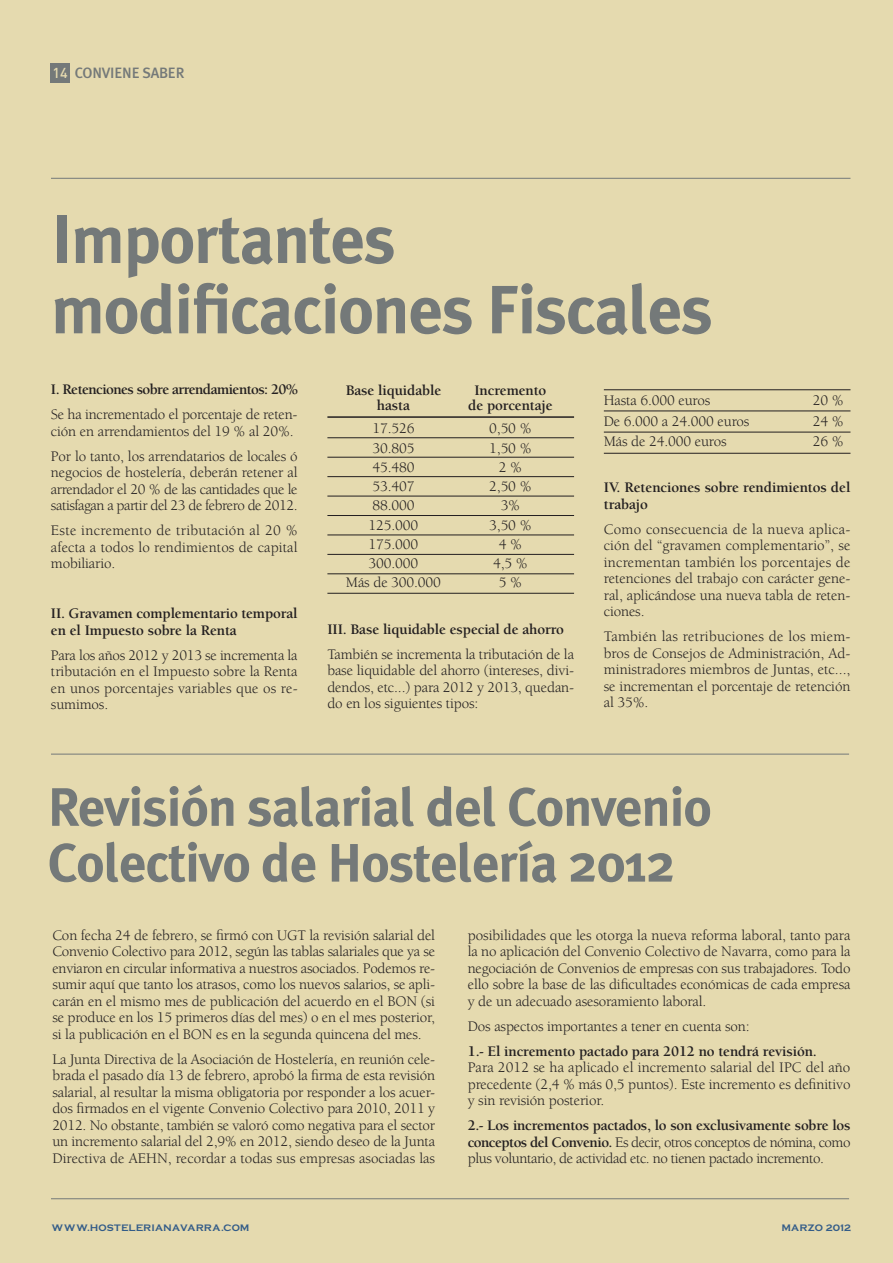
<style>
.page{position:relative;width:893px;height:1263px;background:#e5daaf}
.page>*{position:absolute;margin:0;border:0;box-sizing:border-box;transform-origin:0 0}
.t1{font:700 68.1px/70.3px "Meta Plus";letter-spacing:-.02em;color:#747979}
.t2{font:700 54.15px/55.8px "Meta Plus";letter-spacing:-.02em;color:#747979}
.t3{font:15px/16.5px "Berkeley";letter-spacing:-.01em;color:#231f20;text-align:justify}
.t4{font:700 15px/16.5px "Berkeley";letter-spacing:-.01em;color:#231f20}
.t5{font:700 15px "Berkeley";letter-spacing:-.04em;color:#231f20}
.t6{font:500 15px "Meta Plus";letter-spacing:-.02em;color:#747979}
.t7{font:9.75px "C Plate Bld";letter-spacing:.025em;color:#335c88}
.s1{font-family:"DIN";font-size:14.25px;color:#e5daaf}
.s2{font-weight:700}
</style>
<div class="page">
<div style="left:51px;top:64px;width:19px;height:19px;background:#747979"></div>
<hr style="left:51px;top:1198px;width:798px;height:1px;background:#747979">
<hr style="left:51px;top:754px;width:798px;height:1px;background:#747979">
<hr style="left:51px;top:178px;width:799px;height:1px;background:#747979">
<hr style="left:327px;top:416px;width:247px;height:2px;background:#231f20">
<hr style="left:327px;top:438px;width:247px;height:1px;background:#231f20">
<hr style="left:604px;top:390px;width:246px;height:1px;background:#231f20">
<hr style="left:604px;top:411px;width:246px;height:1px;background:#231f20">
<hr style="left:604px;top:432px;width:246px;height:1px;background:#231f20">
<hr style="left:604px;top:453px;width:246px;height:1px;background:#231f20">
<hr style="left:327px;top:457px;width:247px;height:1px;background:#231f20">
<hr style="left:327px;top:476px;width:247px;height:1px;background:#231f20">
<hr style="left:327px;top:496px;width:247px;height:1px;background:#231f20">
<hr style="left:327px;top:515px;width:247px;height:1px;background:#231f20">
<hr style="left:327px;top:535px;width:247px;height:1px;background:#231f20">
<hr style="left:327px;top:554px;width:247px;height:1px;background:#231f20">
<hr style="left:327px;top:574px;width:247px;height:1px;background:#231f20">
<hr style="left:327px;top:593px;width:247px;height:1px;background:#231f20">
<p class="t6" style="left:53px;top:64px;width:133px"><span class="s1">14</span> CONVIENE SABER</p>
<h1 class="t1" style="left:51px;top:203px;width:663px">Importantes modificaciones Fiscales</h1>
<p class="t5" style="left:51px;top:383px;width:248px">I. Retenciones sobre arrendamientos: 20%</p>
<p class="t3" style="left:51px;top:407px;width:248px">Se ha incrementado el porcentaje de reten&shy;ción en arrendamientos del 19 % al 20%.</p>
<p class="t3" style="left:51px;top:449px;width:248px">Por lo tanto, los arrendatarios de locales ó negocios de hostelería, deberán retener al arrendador el 20 % de las cantidades que le satisfagan a partir del 23 de febrero de 2012.</p>
<p class="t3" style="left:51px;top:523px;width:248px">Este incremento de tributación al 20 % afecta a todos lo rendimientos de capital mobiliario.</p>
<p class="t4" style="left:51px;top:606px;width:248px">II. Gravamen complementario temporal en el Impuesto sobre la Renta</p>
<p class="t3" style="left:51px;top:648px;width:248px">Para los años 2012 y 2013 se incrementa la tributación en el Impuesto sobre la Renta en unos porcentajes variables que os re&shy;sumimos.</p>
<p class="t4" style="left:346px;top:383px;width:97px">Base liquidable</p>
<p class="t4" style="left:474px;top:383px;width:73px">Incremento</p>
<p class="t4" style="left:377px;top:398px;width:35px">hasta</p>
<p class="t4" style="left:468px;top:398px;width:86px">de porcentaje</p>
<p class="t3" style="left:372px;top:422px;width:44px">17.526</p>
<p class="t3" style="left:489px;top:422px;width:44px">0,50 %</p>
<p class="t3" style="left:372px;top:441px;width:44px">30.805</p>
<p class="t3" style="left:489px;top:441px;width:44px">1,50 %</p>
<p class="t3" style="left:372px;top:460px;width:44px">45.480</p>
<p class="t3" style="left:499px;top:460px;width:25px">2 %</p>
<p class="t3" style="left:372px;top:479px;width:44px">53.407</p>
<p class="t3" style="left:489px;top:479px;width:44px">2,50 %</p>
<p class="t3" style="left:372px;top:499px;width:44px">88.000</p>
<p class="t3" style="left:501px;top:499px;width:21px">3%</p>
<p class="t3" style="left:369px;top:518px;width:51px">125.000</p>
<p class="t3" style="left:489px;top:518px;width:44px">3,50 %</p>
<p class="t3" style="left:369px;top:537px;width:51px">175.000</p>
<p class="t3" style="left:499px;top:537px;width:25px">4 %</p>
<p class="t3" style="left:369px;top:556px;width:51px">300.000</p>
<p class="t3" style="left:493px;top:556px;width:36px">4,5 %</p>
<p class="t3" style="left:346px;top:576px;width:97px">Más de 300.000</p>
<p class="t3" style="left:499px;top:576px;width:25px">5 %</p>
<p class="t4" style="left:327px;top:622px;width:238px">III. Base liquidable especial de ahorro</p>
<p class="t3" style="left:327px;top:647px;width:248px">También se incrementa la tributación de la base liquidable del ahorro (intereses, divi&shy;dendos, etc...) para 2012 y 2013, quedan&shy;do en los siguientes tipos:</p>
<p class="t3" style="left:604px;top:393px;width:108px">Hasta 6.000 euros</p>
<p class="t3" style="left:813px;top:393px;width:32px">20 %</p>
<p class="t3" style="left:604px;top:414px;width:147px">De 6.000 a 24.000 euros</p>
<p class="t3" style="left:813px;top:414px;width:32px">24 %</p>
<p class="t3" style="left:604px;top:435px;width:124px">Más de 24.000 euros</p>
<p class="t3" style="left:813px;top:435px;width:32px">26 %</p>
<p class="t4" style="left:604px;top:480px;width:248px">IV. Retenciones sobre rendimientos del trabajo</p>
<p class="t3" style="left:604px;top:522px;width:248px">Como consecuencia de la nueva aplica&shy;ción del “gravamen complementario”, se incrementan también los porcentajes de retenciones del trabajo con carácter gene&shy;ral, aplicándose una nueva tabla de reten&shy;ciones.</p>
<p class="t3" style="left:604px;top:629px;width:248px">También las retribuciones de los miem&shy;bros de Consejos de Administración, Ad&shy;ministradores miembros de Juntas, etc..., se incrementan el porcentaje de retención al 35%.</p>
<h2 class="t2" style="left:48px;top:778px;width:666px">Revisión salarial del Convenio<br>Colectivo de Hostelería 2012</h2>
<p class="t3" style="left:52px;top:928px;width:384px">Con fecha 24 de febrero, se firmó con UGT la revisión salarial del Convenio Colectivo para 2012, según las tablas salariales que ya se enviaron en circular informativa a nuestros asociados. Podemos re&shy;sumir aquí que tanto los atrasos, como los nuevos salarios, se apli&shy;carán en el mismo mes de publicación del acuerdo en el BON (si se produce en los 15 primeros días del mes) o en el mes posterior, si la publicación en el BON es en la segunda quincena del mes.</p>
<p class="t3" style="left:52px;top:1052px;width:384px">La Junta Directiva de la Asociación de Hostelería, en reunión cele&shy;brada el pasado día 13 de febrero, aprobó la firma de esta revisión salarial, al resultar la misma obligatoria por responder a los acuer&shy;dos firmados en el vigente Convenio Colectivo para 2010, 2011 y 2012. No obstante, también se valoró como negativa para el sector un incremento salarial del 2,9% en 2012, siendo deseo de la Junta Directiva de AEHN, recordar a todas sus empresas asociadas las</p>
<p class="t3" style="left:468px;top:928px;width:384px">posibilidades que les otorga la nueva reforma laboral, tanto para la no aplicación del Convenio Colectivo de Navarra, como para la negociación de Convenios de empresas con sus trabajadores. Todo ello sobre la base de las dificultades económicas de cada empresa y de un adecuado asesoramiento laboral.</p>
<p class="t3" style="left:468px;top:1019px;width:283px">Dos aspectos importantes a tener en cuenta son:</p>
<p class="t4" style="left:468px;top:1044px;width:351px">1.- El incremento pactado para 2012 no tendrá revisión.</p>
<p class="t3" style="left:468px;top:1061px;width:384px">Para 2012 se ha aplicado el incremento salarial del IPC del año precedente (2,4 % más 0,5 puntos). Este incremento es definitivo y sin revisión posterior.</p>
<p class="t3" style="left:468px;top:1119px;width:384px"><span class="s2">2.- Los incrementos pactados, lo son exclusivamente sobre los conceptos del Convenio.</span> Es decir, otros conceptos de nómina, como plus voluntario, de actividad etc. no tienen pactado incremento.</p>
<p class="t7" style="left:52px;top:1222px;width:199px">WWW.HOSTELERIANAVARRA.COM</p>
<p class="t7" style="left:782px;top:1222px;width:71px">MARZO 2012</p>
</div>
